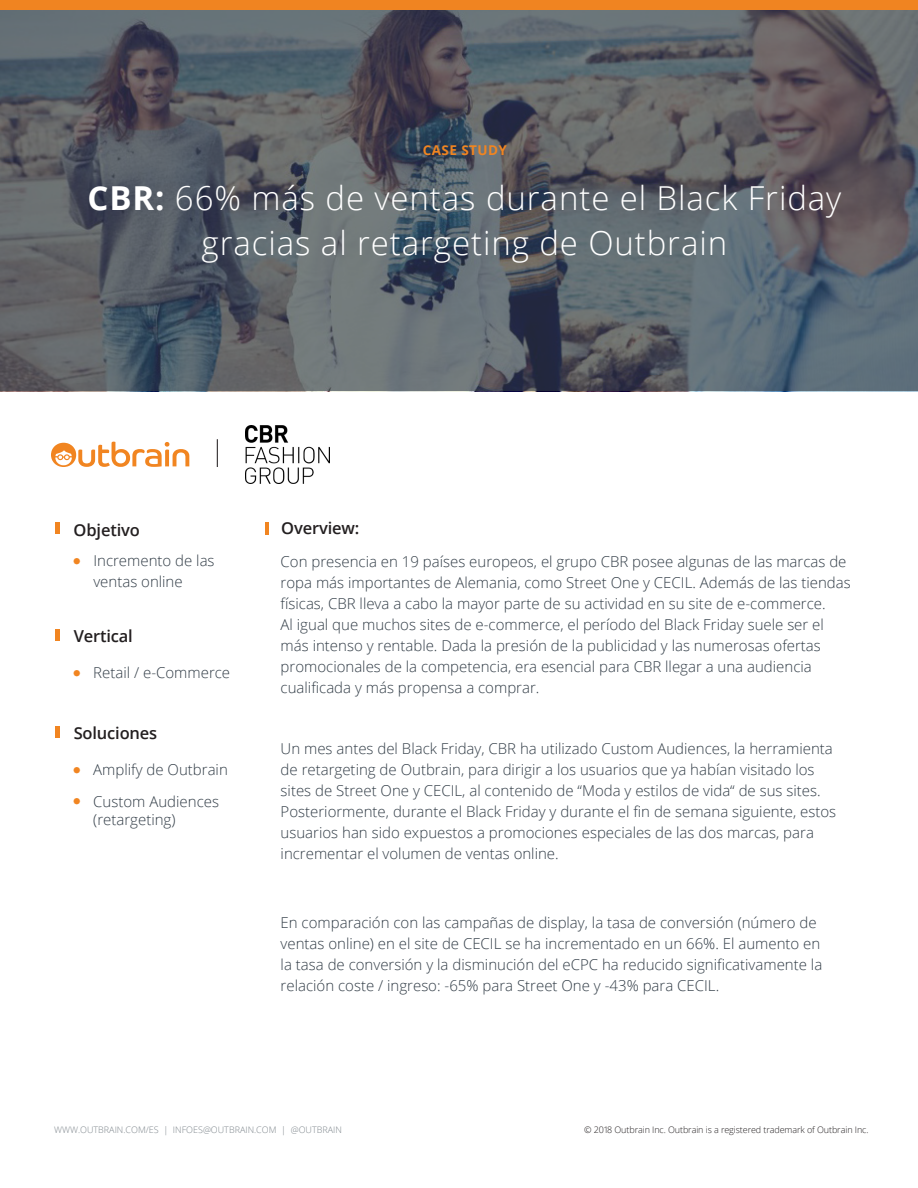
<style>
.page{position:relative;width:918px;height:1188px;background:#fff}
.page>*{position:absolute;margin:0;border:0;box-sizing:border-box;transform-origin:0 0}
.BODY_COPY_AFTER_HEAD{font:300 33px/45px "Open Sans";letter-spacing:.025em;color:#fff;text-align:center}
.t1{font:600 16.5px "Open Sans";letter-spacing:-.01em;color:#231f20}
.t2{font:300 15px/21px "Open Sans";color:#323d47}
.t3{font:700 13.5px "Open Sans";letter-spacing:.03em;color:#f18521}
.t4{font:300 9px "Open Sans";letter-spacing:-.01em;color:#231f20}
.t5{font:300 9px "Open Sans";color:#7d858b}
.s1{font-weight:700}
.s2{font-family:"Freight Sans Pro";font-size:16.5px;color:#f18521}
</style>
<div class="page">
<svg style="left:0;top:10px;width:918px;height:381px;background:#5a6067"></svg>
<svg style="left:217px;top:439px;width:1px;height:28px"></svg>
<div style="left:0;top:0;width:918px;height:10px;background:#f08421"></div>
<hr style="left:56px;top:629px;width:4px;height:11px;background:#f18521">
<hr style="left:56px;top:726px;width:4px;height:11px;background:#f18521">
<hr style="left:265px;top:522px;width:4px;height:13px;background:#f18521">
<svg style="left:51px;top:442px;width:138px;height:25px"></svg>
<hr style="left:56px;top:522px;width:4px;height:12px;background:#f18521">
<img style="left:246px;top:425px;width:84px;height:58px">
<p class="t3" style="left:423px;top:140px;width:85px">CASE STUDY</p>
<p class="BODY_COPY_AFTER_HEAD" style="left:88px;top:175px;width:755px"><span class="s1">CBR:</span> 66% más de ventas durante el Black Friday gracias al retargeting de Outbrain</p>
<p class="t1" style="left:74px;top:518px;width:68px">Objetivo</p>
<p class="t2" style="left:93px;top:550px;width:123px;text-indent:-20px"><span class="s2">•</span> Incremento de las ventas online</p>
<p class="t1" style="left:74px;top:625px;width:61px">Vertical</p>
<p class="t2" style="left:73px;top:662px;width:159px"><span class="s2">•</span> Retail / e-Commerce</p>
<p class="t1" style="left:74px;top:722px;width:85px">Soluciones</p>
<p class="t2" style="left:73px;top:759px;width:156px"><span class="s2">•</span> Amplify de Outbrain</p>
<p class="t2" style="left:93px;top:792px;width:127px;line-height:18px;text-indent:-20px"><span class="s2">•</span> Custom Audiences (retargeting)</p>
<p class="t1" style="left:281px;top:517px;width:80px">Overview:</p>
<p class="t2" style="left:281px;top:550px;width:572px">Con presencia en 19 países europeos, el grupo CBR posee algunas de las marcas de ropa más importantes de Alemania, como Street One y CECIL. Además de las tiendas físicas, CBR lleva a cabo la mayor parte de su actividad en su site de e-commerce.<br>Al igual que muchos sites de e-commerce, el período del Black Friday suele ser el más intenso y rentable. Dada la presión de la publicidad y las numerosas ofertas promocionales de la competencia, era esencial para CBR llegar a una audiencia cualificada y más propensa a comprar.</p>
<p class="t2" style="left:281px;top:738px;width:557px">Un mes antes del Black Friday, CBR ha utilizado Custom Audiences, la herramienta de retargeting de Outbrain, para dirigir a los usuarios que ya habían visitado los sites de Street One y CECIL, al contenido de “Moda y estilos de vida“ de sus sites.<br>Posteriormente, durante el Black Friday y durante el fin de semana siguiente, estos usuarios han sido expuestos a promociones especiales de las dos marcas, para incrementar el volumen de ventas online.</p>
<p class="t2" style="left:281px;top:912px;width:543px">En comparación con las campañas de display, la tasa de conversión (número de ventas online) en el site de CECIL se ha incrementado en un 66%. El aumento en la tasa de conversión y la disminución del eCPC ha reducido significativamente la relación coste / ingreso: -65% para Street One y -43% para CECIL.</p>
<p class="t5" style="left:54px;top:1123px;width:289px">WWW.OUTBRAIN.COM/ES | INFOES@OUTBRAIN.COM | @OUTBRAIN</p>
<p class="t4" style="left:584px;top:1123px;width:286px">© 2018 Outbrain Inc. Outbrain is a registered trademark of Outbrain Inc.</p>
</div>
